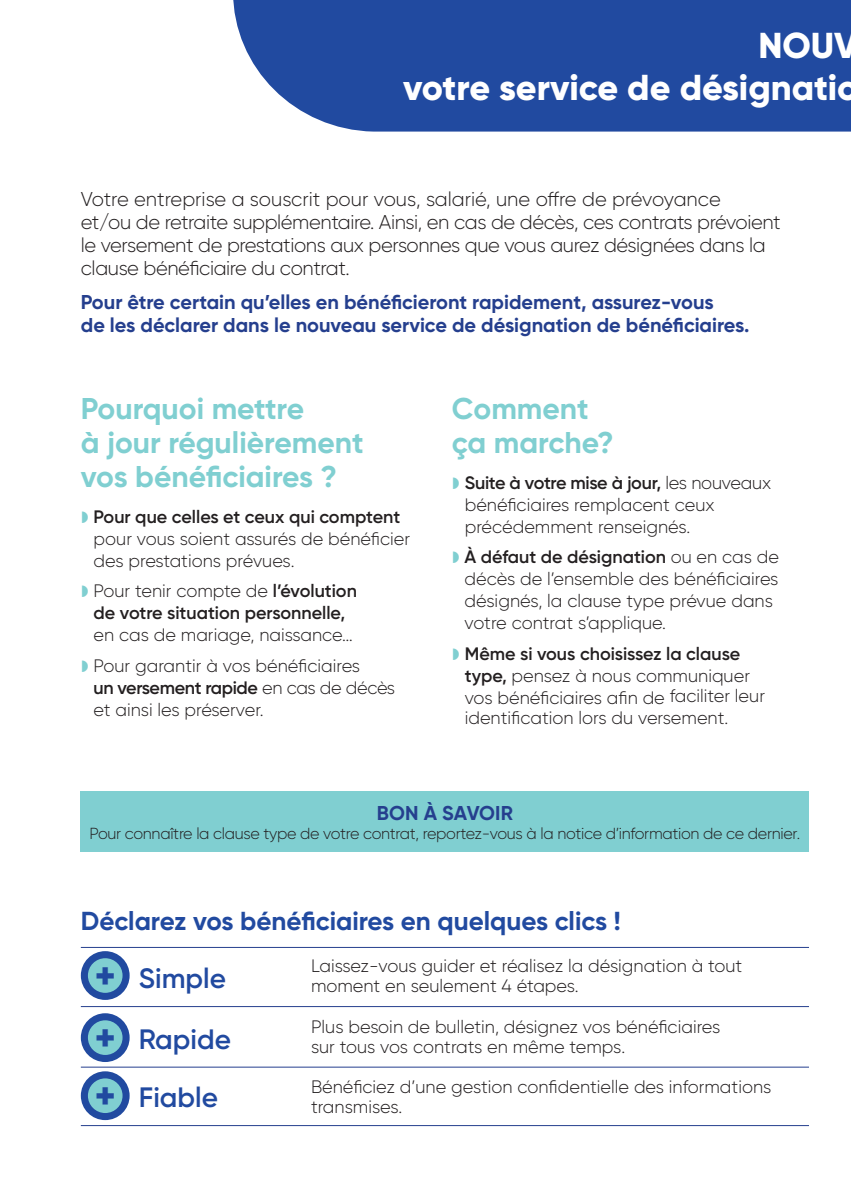
<style>
.page{position:relative;width:851px;height:1191px;background:#fff}
.page>*{position:absolute;margin:0;border:0;box-sizing:border-box;transform-origin:0 0}
.t1{font:800 37.4px "Gilroy";color:#214aa0}
.t2{font:800 36px "Gilroy";color:#fff}
.t3{font:700 30px/34px "Gilroy";color:#80cfd1}
.t4{font:600 28px "Gilroy";color:#214aa0}
.t5{font:700 26px "Gilroy";color:#214aa0}
.t6{font:300 20px/23px "Gilroy";letter-spacing:-.02em;color:#231f20}
.t7{font:700 20px/23px "Gilroy";color:#253f8e}
.t8{font:300 18px/22px "Gilroy";color:#231f20}
.t9{font:300 16px "Gilroy";letter-spacing:-.02em;color:#231f20}
.s1{font-weight:600}
</style>
<div class="page">
<div style="left:233px;top:0;width:617px;height:132px;background:#214aa0"></div>
<div style="left:81px;top:791px;width:727px;height:60px;background:#80cfd1"></div>
<hr style="left:81px;top:947px;width:727px;height:1px;background:#253f8e">
<hr style="left:81px;top:1006px;width:727px;height:1px;background:#253f8e">
<hr style="left:81px;top:1066px;width:727px;height:1px;background:#253f8e">
<hr style="left:81px;top:1125px;width:727px;height:1px;background:#253f8e">
<div style="left:81px;top:951px;width:49px;height:49px;background:#214aa0;border-radius:50%"></div>
<div style="left:88px;top:958px;width:34px;height:34px;background:#80cfd1;border-radius:50%"></div>
<div style="left:81px;top:1013px;width:49px;height:49px;background:#214aa0;border-radius:50%"></div>
<div style="left:88px;top:1020px;width:34px;height:35px;background:#80cfd1;border-radius:50%"></div>
<div style="left:81px;top:1071px;width:49px;height:49px;background:#214aa0;border-radius:50%"></div>
<div style="left:88px;top:1078px;width:34px;height:35px;background:#80cfd1;border-radius:50%"></div>
<p class="t2" style="left:758px;top:23px;width:101px">NOUV</p>
<p class="t2" style="left:403px;top:65px;width:457px">votre service de désignatio</p>
<p class="t6" style="left:81px;top:187px;width:701px">Votre entreprise a souscrit pour vous, salarié, une offre de prévoyance<br>et/ou de retraite supplémentaire. Ainsi, en cas de décès, ces contrats prévoient le versement de prestations aux personnes que vous aurez désignées dans la clause bénéficiaire du contrat.</p>
<p class="t7" style="left:81px;top:291px;width:670px">Pour être certain qu’elles en bénéficieront rapidement, assurez-vous<br>de les déclarer dans le nouveau service de désignation de bénéficiaires.</p>
<p class="t3" style="left:81px;top:391px;width:284px">Pourquoi mettre<br>à jour régulièrement vos bénéficiaires ?</p>
<p class="t8" style="left:94px;top:505px;width:318px"><span class="s1">Pour que celles et ceux qui comptent </span>pour vous soient assurés de bénéficier des prestations prévues.</p>
<p class="t8" style="left:94px;top:580px;width:265px">Pour tenir compte de <span class="s1">l’évolution de votre situation personnelle, </span>en cas de mariage, naissance…</p>
<p class="t8" style="left:94px;top:654px;width:303px">Pour garantir à vos bénéficiaires<br><span class="s1">un versement rapide</span> en cas de décès et ainsi les préserver.</p>
<p class="t3" style="left:452px;top:391px;width:163px">Comment ça marche?</p>
<p class="t8" style="left:464px;top:471px;width:308px"><span class="s1">Suite à votre mise à jour,</span> les nouveaux bénéficiaires remplacent ceux précédemment renseignés.</p>
<p class="t8" style="left:464px;top:546px;width:316px"><span class="s1">À défaut de désignation</span> ou en cas de décès de l’ensemble des bénéficiaires désignés, la clause type prévue dans votre contrat s’applique.</p>
<p class="t8" style="left:464px;top:642px;width:302px"><span class="s1">Même si vous choisissez la clause type,</span> pensez à nous communiquer vos bénéficiaires afin de faciliter leur</p>
<p class="t8" style="left:464px;top:706px;width:265px">identification lors du versement.</p>
<p class="t7" style="left:376px;top:801px;width:138px">BON À SAVOIR</p>
<p class="t9" style="left:89px;top:823px;width:712px">Pour connaître la clause type de votre contrat, reportez-vous à la notice d’information de ce dernier.</p>
<p class="t5" style="left:81px;top:904px;width:541px">Déclarez vos bénéficiaires en quelques clics !</p>
<p class="t1" style="left:95px;top:952px;width:22px">+</p>
<p class="t1" style="left:95px;top:1014px;width:22px">+</p>
<p class="t1" style="left:95px;top:1072px;width:22px">+</p>
<p class="t4" style="left:139px;top:960px;width:89px">Simple</p>
<p class="t8" style="left:311px;top:955px;width:433px;line-height:20px">Laissez-vous guider et réalisez la désignation à tout moment en seulement 4 étapes.</p>
<p class="t4" style="left:139px;top:1021px;width:94px">Rapide</p>
<p class="t8" style="left:311px;top:1016px;width:411px;line-height:20px">Plus besoin de bulletin, désignez vos bénéficiaires sur tous vos contrats en même temps.</p>
<p class="t4" style="left:139px;top:1079px;width:81px">Fiable</p>
<p class="t8" style="left:311px;top:1076px;width:462px;line-height:20px">Bénéficiez d’une gestion confidentielle des informations transmises.</p>
</div>
